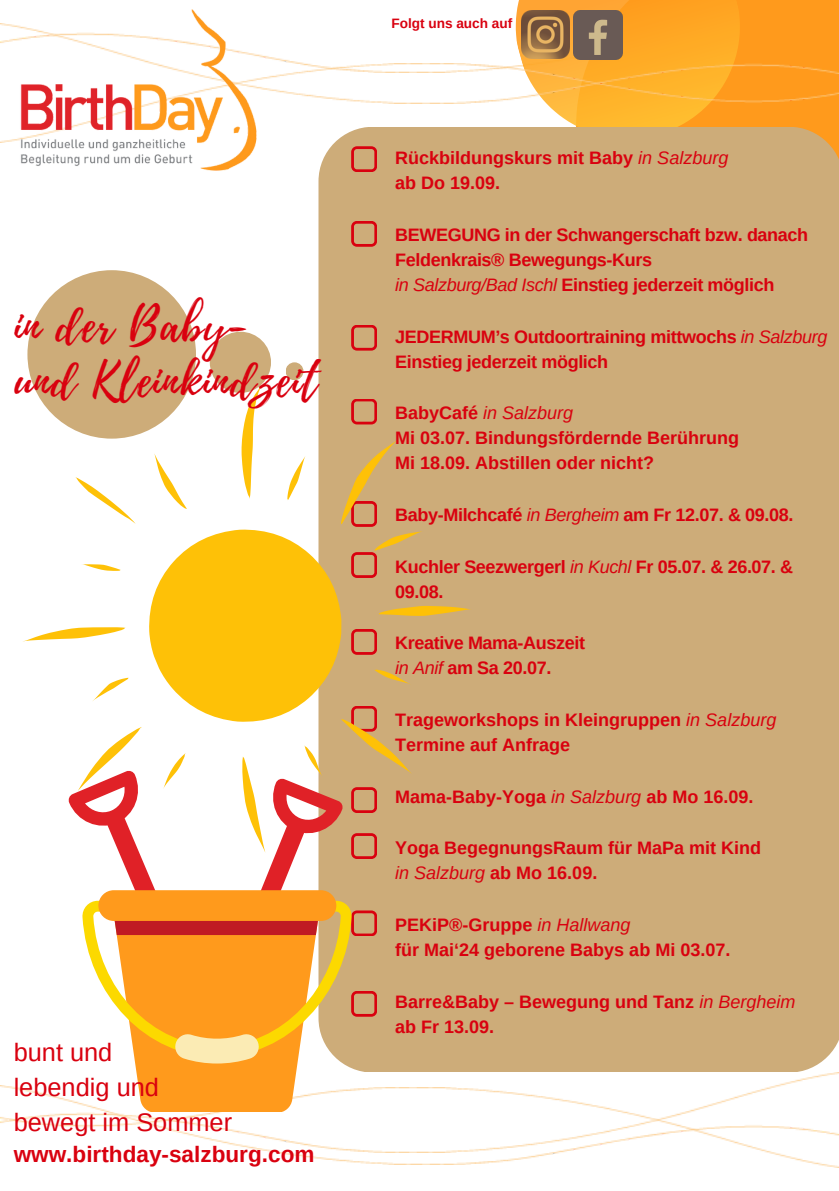
<style>
.page{position:relative;width:839px;height:1191px;background:#fff}
.page>*{position:absolute;margin:0;border:0;box-sizing:border-box;transform-origin:0 0}
.t1{font:46.6px/55px "Playlist Script";letter-spacing:.03em;color:#d9010f}
.t2{font:25.4px/34.8px "Arimo";color:#d9010f}
.t3{font:700 22.6px "Arimo";color:#d9010f}
.t4{font:700 18px/25px "Arimo";color:#d9010f}
.t5{font:700 18px/25px "Arimo";letter-spacing:-.02em;color:#d9010f}
.t6{font:700 13.6px "Arimo";color:#d9010f}
.s1{font-weight:400;font-style:italic}
</style>
<div class="page">
<div style="left:576px;top:0;width:262px;height:305px;background:#ff9a1c"></div>
<svg style="left:515px;top:0;width:225px;height:24px;fill:#ffa321"></svg>
<img style="left:382px;top:103px;width:327px;height:24px">
<div style="left:318px;top:127px;width:520px;height:945px;background:#cdac79"></div>
<img style="left:281px;top:24px;width:557px;height:79px">
<div style="left:210px;top:332px;width:61px;height:61px;background:#cdac79;border-radius:50%"></div>
<div style="left:285px;top:362px;width:18px;height:18px;background:#cdac79;border-radius:50%"></div>
<img style="left:0;top:1085px;width:829px;height:80px">
<div style="left:27px;top:270px;width:169px;height:169px;background:#cdac79;border-radius:50%"></div>
<img style="left:0;top:9px;width:281px;height:162px">
<img style="left:573px;top:10px;width:49px;height:50px">
<img style="left:521px;top:10px;width:48px;height:48px">
<svg style="left:351px;top:221px;width:26px;height:26px"></svg>
<svg style="left:351px;top:146px;width:26px;height:26px"></svg>
<svg style="left:351px;top:325px;width:26px;height:26px"></svg>
<img style="left:1px;top:1073px;width:837px;height:79px">
<svg style="left:114px;top:1064px;width:205px;height:48px;fill:#ff9a1c"></svg>
<svg style="left:23px;top:384px;width:449px;height:680px"></svg>
<h4 class="t1" style="left:14px;top:299px;width:304px">in der Baby-<br>und Kleinkindzeit</h4>
<p class="t2" style="left:14px;top:1035px;width:220px">bunt und<br>lebendig und bewegt im Sommer</p>
<p class="t3" style="left:14px;top:1142px;width:302px">www.birthday-salzburg.com</p>
<h4 class="t6" style="left:391px;top:16px;width:122px">Folgt uns auch auf</h4>
<h4 class="t4" style="left:395px;top:146px;width:335px">Rückbildungskurs mit Baby <span class="s1">in Salzburg </span>ab Do 19.09.</h4>
<h4 class="t5" style="left:395px;top:222px;width:414px">BEWEGUNG in der Schwangerschaft bzw. danach<br>Feldenkrais® Bewegungs-Kurs<br><span class="s1">in Salzburg/Bad Ischl</span> Einstieg jederzeit möglich</h4>
<h4 class="t5" style="left:395px;top:324px;width:434px">JEDERMUM’s Outdoortraining mittwochs <span class="s1">in Salzburg<br></span>Einstieg jederzeit möglich</h4>
<h4 class="t4" style="left:395px;top:401px;width:345px">BabyCafé <span class="s1">in Salzburg<br></span>Mi 03.07. Bindungsfördernde Berührung<br>Mi 18.09. Abstillen oder nicht?</h4>
<h4 class="t5" style="left:395px;top:502px;width:400px">Baby-Milchcafé <span class="s1">in Bergheim</span> am Fr 12.07. &amp; 09.08.</h4>
<h4 class="t5" style="left:395px;top:554px;width:399px">Kuchler Seezwergerl <span class="s1">in Kuchl</span> Fr 05.07. &amp; 26.07. &amp;<br>09.08.</h4>
<h4 class="t5" style="left:395px;top:631px;width:191px">Kreative Mama-Auszeit <span class="s1">in Anif</span> am Sa 20.07.</h4>
<h4 class="t4" style="left:395px;top:707px;width:382px">Trageworkshops in Kleingruppen <span class="s1">in Salzburg<br></span>Termine auf Anfrage</h4>
<h4 class="t4" style="left:395px;top:784px;width:360px">Mama-Baby-Yoga <span class="s1">in Salzburg</span> ab Mo 16.09.</h4>
<h4 class="t4" style="left:395px;top:836px;width:367px">Yoga BegegnungsRaum für MaPa mit Kind <span class="s1">in Salzburg</span> ab Mo 16.09.</h4>
<h1 class="t4" style="left:395px;top:912px;width:337px">PEKiP®-Gruppe <span class="s1">in Hallwang<br></span>für Mai‘24 geborene Babys ab Mi 03.07.</h1>
<p class="t4" style="left:395px;top:989px;width:401px">Barre&amp;Baby – Bewegung und Tanz <span class="s1">in Bergheim </span>ab Fr 13.09.</p>
</div>
